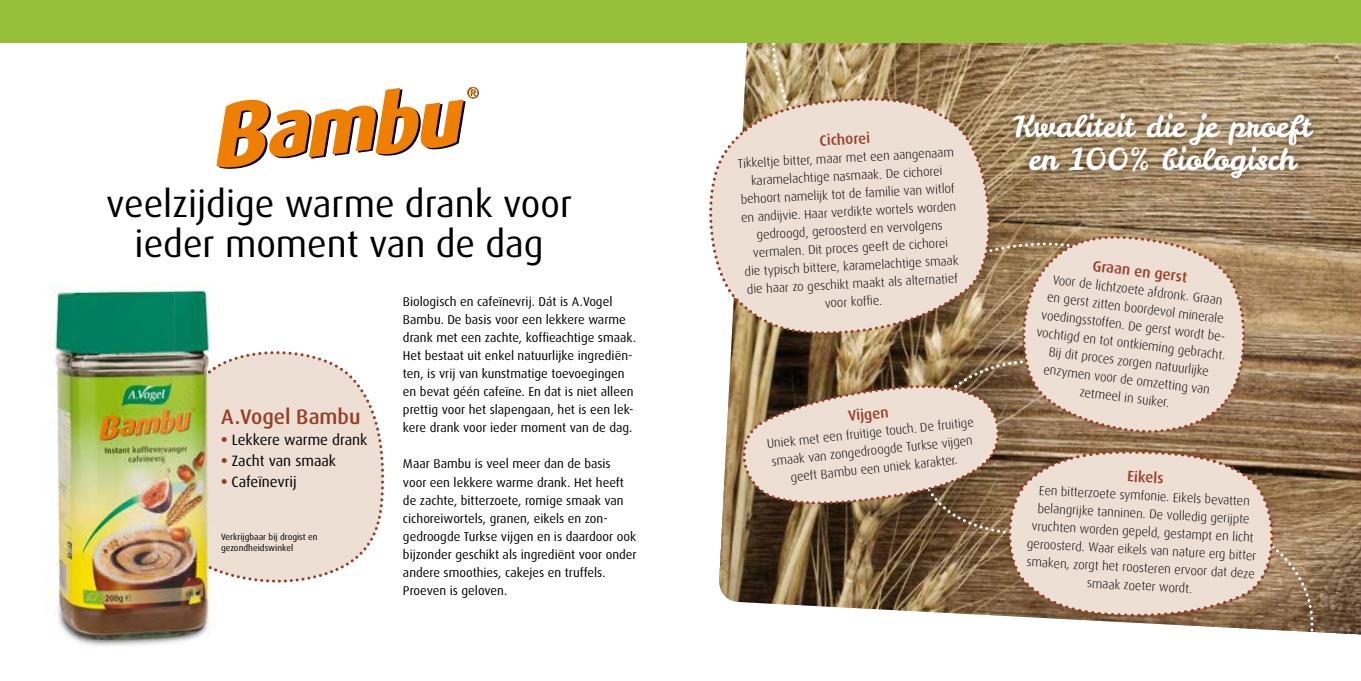
<style>
.page{position:relative;width:1361px;height:681px;background:#fff}
.page>*{position:absolute;margin:0;border:0;box-sizing:border-box;transform-origin:0 0}
.t1{font:37.5px/40.5px "Dax OT";color:#000;text-align:center}
.t2{font:30px/33px "Leckerli One";color:#fff;text-align:center}
.t3{font:500 21px "Dax OT";color:#963f26}
.t4{font:15px "Dax OT";color:#000}
.t5{font:500 15px "Dax OT";color:#963f26}
.t6{font:300 12.75px/18px "Dax OT";color:#000;text-align:center}
.t7{font:12.75px/18px "Dax OT";color:#000}
.t8{font:9px/10.8px "Dax OT";color:#000}
.s1{font-weight:800;color:#963f26}
</style>
<div class="page">
<div style="left:0;top:0;width:680px;height:43px;background:#96c03a"></div>
<svg style="left:226px;top:575px;width:96px;height:7px"></svg>
<svg style="left:211px;top:490px;width:172px;height:85px;background:#eee0d6"></svg>
<svg style="left:216px;top:87px;width:263px;height:82px"></svg>
<img style="left:744px;top:43px;width:617px;height:591px">
<svg style="left:772px;top:43px;width:541px;height:591px;background:#b09773"></svg>
<svg style="left:744px;top:96px;width:260px;height:2px"></svg>
<svg style="left:709px;top:98px;width:604px;height:533px;background:#bda994"></svg>
<svg style="left:1025px;top:450px;width:225px;height:166px;background:#e1d0c3"></svg>
<div style="left:680px;top:0;width:681px;height:43px;background:#96c03a"></div>
<img style="left:1006px;top:105px;width:317px;height:83px">
<img style="left:47px;top:286px;width:127px;height:290px">
<img style="left:174px;top:282px;width:36px;height:85px">
<img style="left:174px;top:541px;width:43px;height:35px">
<img style="left:158px;top:367px;width:54px;height:123px">
<img style="left:156px;top:463px;width:3px;height:73px">
<img style="left:188px;top:554px;width:29px;height:17px">
<svg style="left:212px;top:351px;width:172px;height:144px;background:#eee0d7"></svg>
<img style="left:159px;top:370px;width:52px;height:183px">
<img style="left:47px;top:576px;width:169px;height:65px">
<h1 class="t1" style="left:106px;top:176px;width:467px">veelzijdige warme drank voor ieder moment van de dag</h1>
<h3 class="t3" style="left:221px;top:396px;width:141px">A.Vogel Bambu</h3>
<p class="t4" style="left:221px;top:425px;width:148px"><span class="s1">•</span> Lekkere warme drank</p>
<p class="t4" style="left:221px;top:446px;width:116px"><span class="s1">•</span> Zacht van smaak</p>
<p class="t4" style="left:221px;top:467px;width:77px"><span class="s1">•</span> Cafeïnevrij</p>
<p class="t8" style="left:221px;top:529px;width:98px">Verkrijgbaar bij drogist en gezondheidswinkel</p>
<p class="t7" style="left:403px;top:290px;width:235px">Biologisch en cafeïnevrij. Dát is A.Vogel Bambu. De basis voor een lekkere warme drank met een zachte, koffieachtige smaak.<br>Het bestaat uit enkel natuurlijke ingrediën&shy;ten, is vrij van kunstmatige toevoegingen en bevat géén cafeïne. En dat is niet alleen prettig voor het slapengaan, het is een lek&shy;kere drank voor ieder moment van de dag.</p>
<p class="t7" style="left:403px;top:452px;width:235px">Maar Bambu is veel meer dan de basis voor een lekkere warme drank. Het heeft de zachte, bitterzoete, romige smaak van cichoreiwortels, granen, eikels en zon&shy;gedroogde Turkse vijgen en is daardoor ook bijzonder geschikt als ingrediënt voor onder andere smoothies, cakejes en truffels.<br>Proeven is geloven.</p>
<p class="t5" style="left:819px;top:126px;width:52px;rotate:-3deg">Cichorei</p>
<p class="t6" style="left:737px;top:152px;width:218px;rotate:-3deg">Tikkeltje bitter, maar met een aangenaam karamelachtige nasmaak. De cichorei behoort namelijk tot de familie van witlof en andijvie. Haar verdikte wortels worden gedroogd, geroosterd en vervolgens vermalen. Dit proces geeft de cichorei<br>die typisch bittere, karamelachtige smaak die haar zo geschikt maakt als alternatief voor koffi e.</p>
<p class="t5" style="left:846px;top:401px;width:42px;rotate:-6deg">Vijgen</p>
<p class="t6" style="left:766px;top:432px;width:209px;rotate:-6deg">Uniek met een fruitige touch. De fruitige smaak van zongedroogde Turkse vijgen geeft Bambu een uniek karakter.</p>
<h2 class="t2" style="left:1013px;top:109px;width:299px">Kwaliteit die je proeft en 100% biologisch</h2>
<p class="t5" style="left:1094px;top:251px;width:96px;rotate:7deg">Graan en gerst</p>
<p class="t6" style="left:1044px;top:267px;width:192px;rotate:7deg">Voor de lichtzoete afdronk. Graan<br>en gerst zitten boordevol minerale voedingsstoffen. De gerst wordt be&shy;vochtigd en tot ontkieming gebracht.<br>Bij dit proces zorgen natuurlijke enzymen voor de omzetting van zetmeel in suiker.</p>
<p class="t5" style="left:1128px;top:461px;width:38px;rotate:3deg">Eikels</p>
<p class="t6" style="left:1030px;top:478px;width:231px;rotate:3deg">Een bitterzoete symfonie. Eikels bevatten belangrijke tanninen. De volledig gerijpte vruchten worden gepeld, gestampt en licht geroosterd. Waar eikels van nature erg bitter smaken, zorgt het roosteren ervoor dat deze smaak zoeter wordt.</p>
</div>
